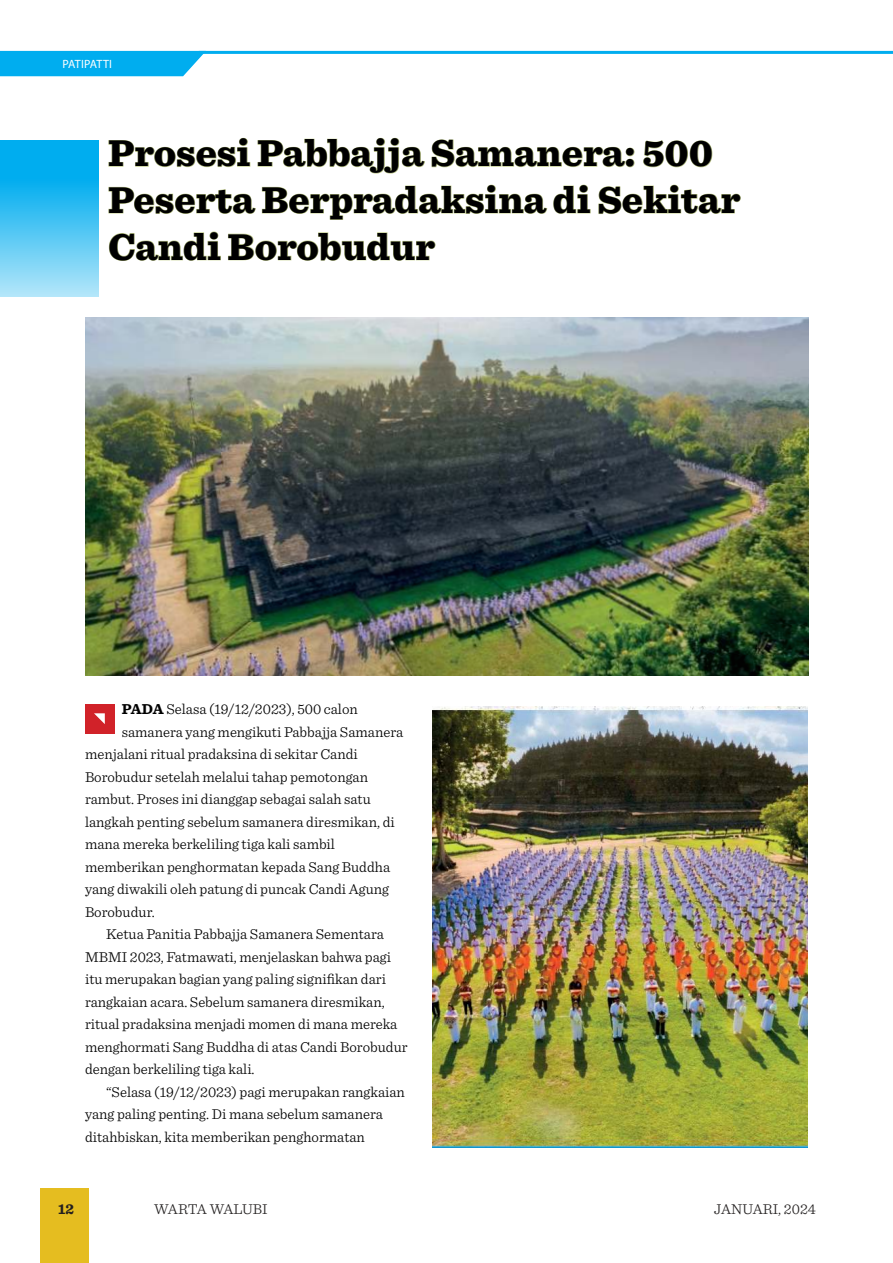
<style>
.page{position:relative;width:893px;height:1263px;background:#fff}
.page>*{position:absolute;margin:0;border:0;box-sizing:border-box;transform-origin:0 0}
.t1{font:900 39px/46.8px "Sentinel Pro";color:#000}
.t2{font:300 15px "Sentinel Pro";color:#000}
.t3{font:300 15px "Sentinel Pro";color:#221f1f}
.t4{font:300 15px "Sentinel Pro";letter-spacing:-.02em;color:#221f1f}
.t5{font:700 15px "Sentinel Pro";color:#221f1f}
.t6{font:12px "Myriad Pro";letter-spacing:-.02em;color:#fff}
.s1{font-weight:700}
</style>
<div class="page">
<div style="left:41px;top:1188px;width:48px;height:75px;background:#e5bd20"></div>
<hr style="left:199px;top:51px;width:694px;height:3px;background:#00adef">
<svg style="left:0;top:50px;width:206px;height:27px"></svg>
<div style="left:85px;top:704px;width:29px;height:29px;background:#d12229"></div>
<svg style="left:94px;top:713px;width:11px;height:11px"></svg>
<img style="left:85px;top:318px;width:723px;height:357px">
<img style="left:432px;top:706px;width:376px;height:442px">
<svg style="left:108px;top:138px;width:143px;height:29px"></svg>
<svg style="left:257px;top:138px;width:168px;height:36px"></svg>
<svg style="left:431px;top:139px;width:204px;height:29px"></svg>
<svg style="left:643px;top:140px;width:70px;height:28px"></svg>
<svg style="left:108px;top:187px;width:148px;height:27px"></svg>
<svg style="left:262px;top:184px;width:285px;height:36px"></svg>
<svg style="left:553px;top:184px;width:38px;height:30px"></svg>
<svg style="left:598px;top:184px;width:143px;height:30px"></svg>
<svg style="left:109px;top:231px;width:112px;height:30px"></svg>
<svg style="left:228px;top:232px;width:208px;height:29px"></svg>
<svg style="left:0;top:141px;width:99px;height:156px"></svg>
<p class="t6" style="left:63px;top:60px;width:51px">PATIPATTI</p>
<h1 class="t1" style="left:108px;top:132px;width:634px">Prosesi Pabbajja Samanera: 500<br>Peserta Berpradaksina di Sekitar<br>Candi Borobudur</h1>
<p class="t2" style="left:122px;top:703px;width:238px"><span class="s1">PADA</span> Selasa (19/12/2023), 500 calon</p>
<p class="t2" style="left:122px;top:726px;width:283px">samanera yang mengikuti Pabbajja Samanera</p>
<p class="t2" style="left:85px;top:748px;width:274px">menjalani ritual pradaksina di sekitar Candi</p>
<p class="t2" style="left:85px;top:771px;width:284px">Borobudur setelah melalui tahap pemotongan</p>
<p class="t2" style="left:85px;top:793px;width:287px">rambut. Proses ini dianggap sebagai salah satu</p>
<p class="t2" style="left:85px;top:816px;width:311px">langkah penting sebelum samanera diresmikan, di</p>
<p class="t2" style="left:85px;top:838px;width:251px">mana mereka berkeliling tiga kali sambil</p>
<p class="t2" style="left:85px;top:861px;width:307px">memberikan penghormatan kepada Sang Buddha</p>
<p class="t2" style="left:85px;top:883px;width:306px">yang diwakili oleh patung di puncak Candi Agung</p>
<p class="t2" style="left:85px;top:906px;width:71px">Borobudur.</p>
<p class="t2" style="left:106px;top:928px;width:279px">Ketua Panitia Pabbajja Samanera Sementara</p>
<p class="t2" style="left:85px;top:951px;width:308px">MBMI 2023, Fatmawati, menjelaskan bahwa pagi</p>
<p class="t2" style="left:85px;top:968px;width:302px">itu merupakan bagian yang paling signi昀椀kan dari</p>
<p class="t2" style="left:85px;top:996px;width:301px">rangkaian acara. Sebelum samanera diresmikan,</p>
<p class="t2" style="left:85px;top:1018px;width:314px">ritual pradaksina menjadi momen di mana mereka</p>
<p class="t2" style="left:85px;top:1041px;width:324px">menghormati Sang Buddha di atas Candi Borobudur</p>
<p class="t2" style="left:85px;top:1063px;width:171px">dengan berkeliling tiga kali.</p>
<p class="t2" style="left:106px;top:1086px;width:300px">“Selasa (19/12/2023) pagi merupakan rangkaian</p>
<p class="t2" style="left:85px;top:1108px;width:299px">yang paling penting. Di mana sebelum samanera</p>
<p class="t2" style="left:85px;top:1131px;width:281px">ditahbiskan, kita memberikan penghormatan</p>
<p class="t5" style="left:58px;top:1200px;width:17px">12</p>
<p class="t4" style="left:154px;top:1203px;width:115px">WARTA WALUBI</p>
<p class="t3" style="left:714px;top:1204px;width:103px">JANUARI, 2024</p>
</div>
